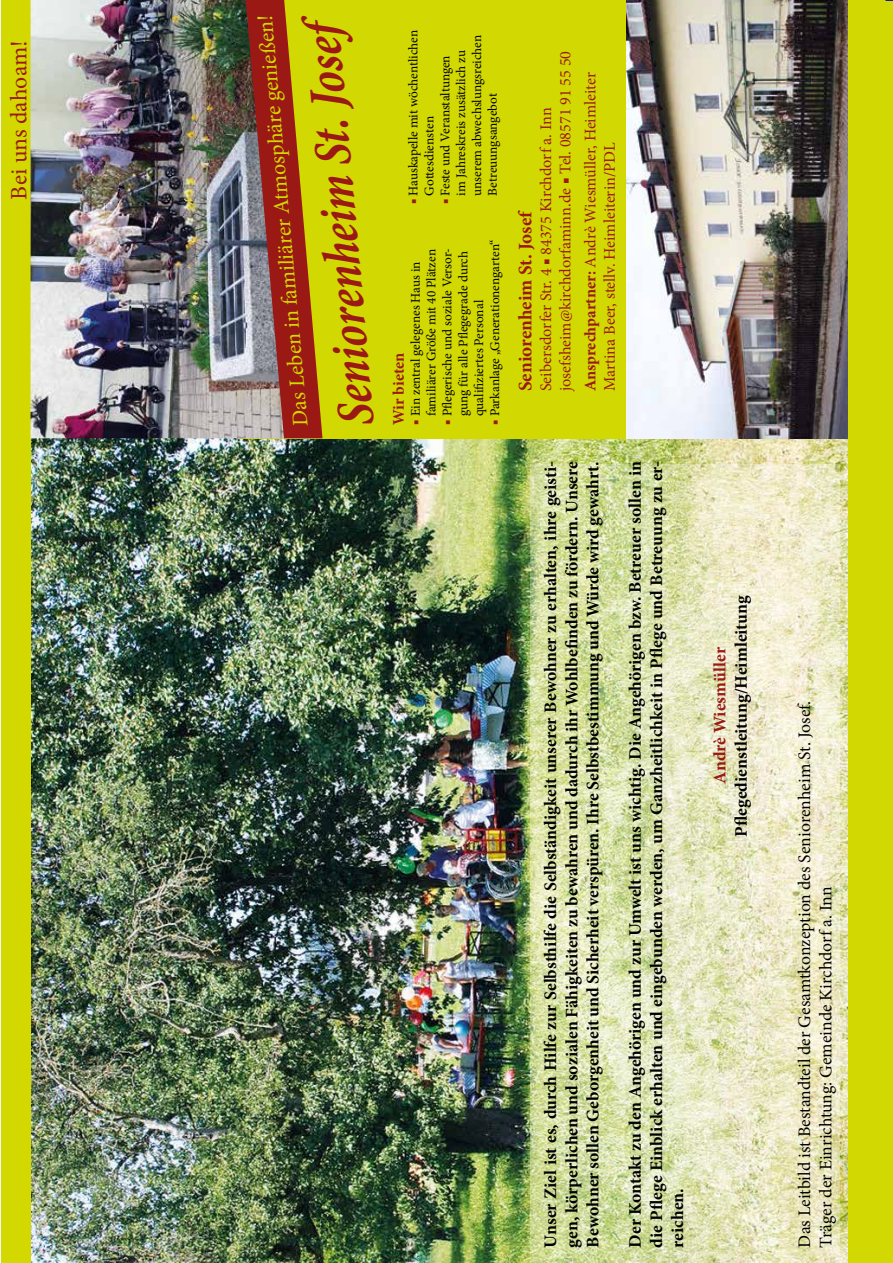
<style>
.page{position:relative;width:893px;height:1263px;background:#fff}
.page>*{position:absolute;margin:0;border:0;box-sizing:border-box;transform-origin:0 0}
.t1{font:italic 700 52.5px "Minion Pro";color:#9a1915;scale:.85 1}
.t2{font:23.4px "Minion Pro";color:#9a1915}
.t3{font:22.05px "Minion Pro";color:#d2d802}
.t4{font:700 19.05px "Minion Pro";color:#9a1915}
.t5{font:700 17.7px/21.1px "Minion Pro";color:#000;text-align:justify}
.t6{font:17.7px/21.1px "Minion Pro";color:#000}
.t7{font:700 17.7px "Minion Pro";color:#9a1915}
.t8{font:16.5px "Humanist 521 BT";color:#000}
.t9{font:16.2px/19.4px "Minion Pro";color:#9a1915}
.t10{font:700 16.2px "Minion Pro";letter-spacing:-.005em;color:#9a1915}
.t11{font:13.2px/15.9px "Minion Pro";color:#000}
.s1{color:#9a1915}
.s2{font-weight:700}
</style>
<div class="page">
<div style="left:876px;top:0;width:17px;height:1263px;background:#d2d802"></div>
<div style="left:1px;top:0;width:86px;height:1263px;background:#d3d800"></div>
<img style="left:32px;top:438px;width:816px;height:825px">
<div style="left:238px;top:0;width:396px;height:438px;background:#d2d802"></div>
<img style="left:31px;top:0;width:215px;height:438px">
<svg style="left:246px;top:0;width:76px;height:438px"></svg>
<img style="left:627px;top:0;width:221px;height:438px">
<svg style="left:531px;top:465px;width:309px;height:798px;background:#e1e4b8"></svg>
<div style="left:848px;top:0;width:37px;height:1263px;background:#d2d802"></div>
<svg style="left:885px;top:0;width:8px;height:2px"></svg>
<h2 class="t2" style="left:3px;top:200px;width:161px;rotate:-90deg">Bei uns dahoam!</h2>
<h1 class="t1" style="left:320px;top:429px;width:476px;rotate:-95deg">Seniorenheim St. Josef</h1>
<p class="t3" style="left:286px;top:428px;width:414px;rotate:-95deg">Das Leben in familiärer Atmosphäre genießen!</p>
<p class="t11" style="left:405px;top:196px;width:167px;text-indent:-8px;rotate:-90deg"><span class="s1">■</span> Hauskapelle mit wöchentlichen<br>Gottesdiensten</p>
<p class="t11" style="left:437px;top:196px;width:162px;text-indent:-8px;rotate:-90deg"><span class="s1">■</span> Feste und Veranstaltungen<br>im Jahreskreis zusätzlich zu unserem abwechslungsreichen<br>Betreuungsangebot</p>
<p class="t11" style="left:408px;top:416px;width:169px;text-indent:-8px;rotate:-90deg"><span class="s1">■</span> Ein zentral gelegenes Haus in familiärer Größe mit 40 Plätzen</p>
<p class="t11" style="left:439px;top:416px;width:170px;text-indent:-8px;rotate:-90deg"><span class="s1">■</span> Pflegerische und soziale Versor&shy;gung für alle Pflegegrade durch qualifiziertes Personal</p>
<p class="t11" style="left:487px;top:425px;width:186px;rotate:-90deg"><span class="s1">■</span> Parkanlage „Generationengarten“</p>
<p class="t10" style="left:387px;top:425px;width:73px;rotate:-90deg">Wir bieten</p>
<p class="t9" style="left:536px;top:391px;width:342px;rotate:-90deg">Seibersdorfer Str. 4 ■ 84375 Kirchdorf a. Inn josefsheim@kirchdorfaminn.de ■ Tel. 08571 91 55 50</p>
<p class="t4" style="left:512px;top:391px;width:183px;rotate:-90deg">Seniorenheim St. Josef</p>
<p class="t9" style="left:581px;top:391px;width:321px;rotate:-90deg"><span class="s2">Ansprechpartner:</span> Andrè Wiesmüller, Heimleiter<br>Martina Beer, stellv. Heimleiterin/PDL</p>
<p class="t5" style="left:540px;top:1247px;width:788px;rotate:-90deg">Unser Ziel ist es, durch Hilfe zur Selbsthilfe die Selbständigkeit unserer Bewohner zu erhalten, ihre geisti&shy;gen, körperlichen und sozialen Fähigkeiten zu bewahren und dadurch ihr Wohlbefinden zu fördern. Unsere Bewohner sollen Geborgenheit und Sicherheit verspüren. Ihre Selbstbestimmung und Würde wird gewahrt.</p>
<p class="t5" style="left:624px;top:1247px;width:788px;rotate:-90deg">Der Kontakt zu den Angehörigen und zur Umwelt ist uns wichtig. Die Angehörigen bzw. Betreuer sollen in die Pflege Einblick erhalten und eingebunden werden, um Ganzheitlichkeit in Pflege und Betreuung zu er&shy;reichen.</p>
<p class="t7" style="left:707px;top:784px;width:138px;rotate:-90deg">Andrè Wiesmüller</p>
<p class="t5" style="left:730px;top:836px;width:242px;rotate:-90deg">Pflegedienstleitung/Heimleitung</p>
<p class="t6" style="left:794px;top:1247px;width:548px;rotate:-90deg">Das Leitbild ist Bestandteil der Gesamtkonzeption des Seniorenheim St. Josef.<br>Träger der Einrichtung: Gemeinde Kirchdorf a. Inn</p>
<p class="t8" style="left:824px;top:1206px;width:18px">11</p>
</div>
